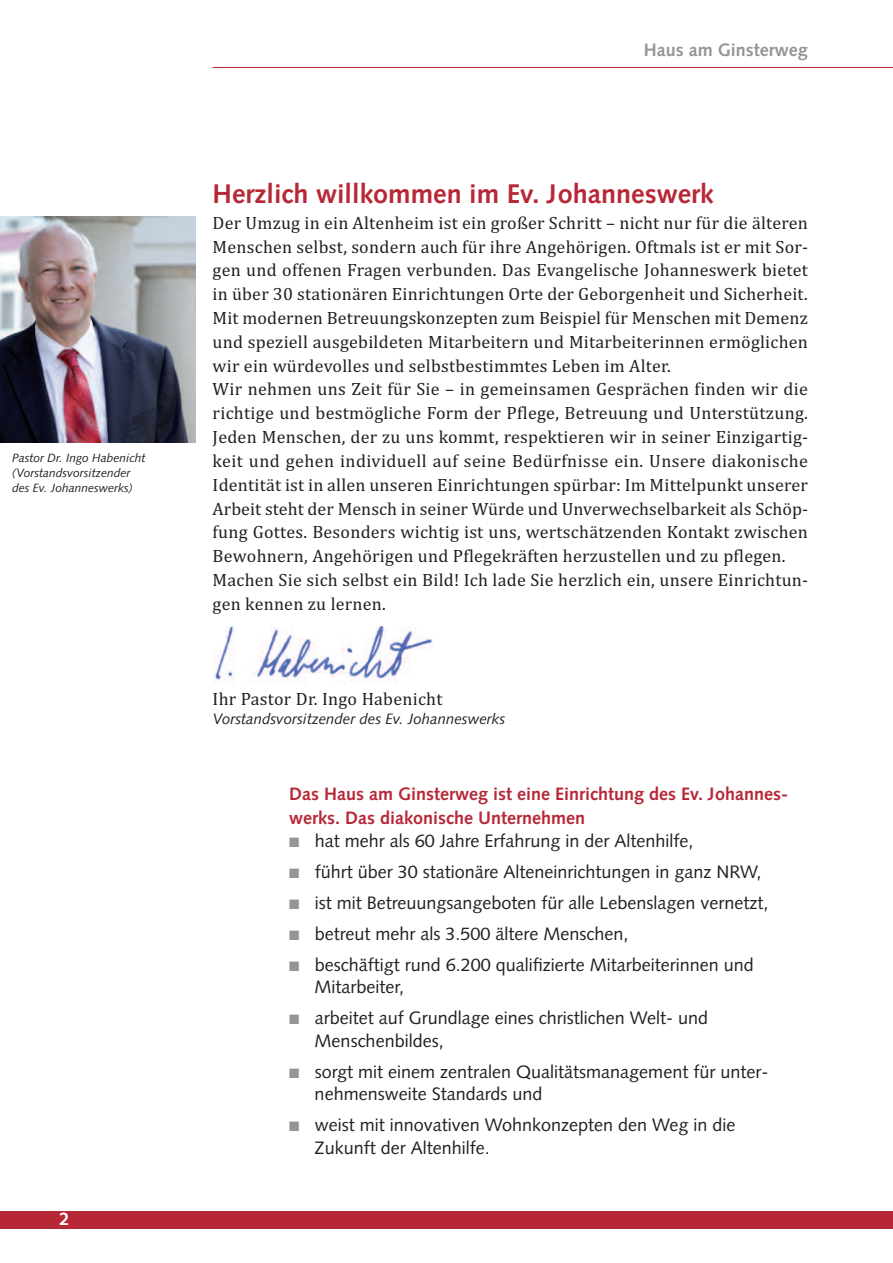
<style>
.page{position:relative;width:893px;height:1263px;background:#fff}
.page>*{position:absolute;margin:0;border:0;box-sizing:border-box;transform-origin:0 0}
.t1{font:700 27px "Syntax Com";color:#b72837}
.t2{font:18px/23.9px "Cambria";letter-spacing:.015em;color:#231f20}
.t3{font:18px/22.5px "Syntax Com";color:#231f20}
.t4{font:700 18px/23.9px "Syntax Com";color:#b72837}
.t5{font:700 18px "Syntax Com";color:#939598}
.t6{font:700 18px "Syntax Com";color:#fff}
.t7{font:italic 15px "Syntax Com";color:#231f20}
.t8{font:italic 12px/15px "Syntax Com";color:#231f20}
.s1{color:#939598}
</style>
<div class="page">
<div style="left:0;top:1212px;width:893px;height:17px;background:#b72837"></div>
<hr style="left:213px;top:67px;width:680px;height:1px;background:#b72837">
<img style="left:0;top:217px;width:196px;height:225px">
<img style="left:214px;top:626px;width:219px;height:58px">
<p class="t8" style="left:12px;top:450px;width:135px">Pastor Dr. Ingo Habenicht (Vorstandsvorsitzender des Ev. Johanneswerks)</p>
<p class="t6" style="left:60px;top:1208px;width:12px">2</p>
<p class="t5" style="left:644px;top:39px;width:165px">Haus am Ginsterweg</p>
<h1 class="t1" style="left:213px;top:178px;width:503px">Herzlich willkommen im Ev. Johanneswerk</h1>
<p class="t2" style="left:213px;top:211px;width:597px">Der Umzug in ein Altenheim ist ein großer Schritt – nicht nur für die älteren Menschen selbst, sondern auch für ihre Angehörigen. Oftmals ist er mit Sor&shy;gen und offenen Fragen verbunden. Das Evangelische Johanneswerk bietet in über 30 stationären Einrichtungen Orte der Geborgenheit und Sicherheit.<br>Mit modernen Betreuungskonzepten zum Beispiel für Menschen mit Demenz und speziell ausgebildeten Mitarbeitern und Mitarbeiterinnen ermöglichen wir ein würdevolles und selbstbestimmtes Leben im Alter.<br>Wir nehmen uns Zeit für Sie – in gemeinsamen Gesprächen finden wir die richtige und bestmögliche Form der Pflege, Betreuung und Unterstützung.<br>Jeden Menschen, der zu uns kommt, respektieren wir in seiner Einzigartig&shy;keit und gehen individuell auf seine Bedürfnisse ein. Unsere diakonische Identität ist in allen unseren Einrichtungen spürbar: Im Mittelpunkt unserer Arbeit steht der Mensch in seiner Würde und Unverwechselbarkeit als Schöp&shy;fung Gottes. Besonders wichtig ist uns, wertschätzenden Kontakt zwischen Bewohnern, Angehörigen und Pflegekräften herzustellen und zu pflegen.<br>Machen Sie sich selbst ein Bild! Ich lade Sie herzlich ein, unsere Einrichtun&shy;gen kennen zu lernen.</p>
<p class="t2" style="left:213px;top:687px;width:231px">Ihr Pastor Dr. Ingo Habenicht</p>
<p class="t7" style="left:213px;top:710px;width:294px">Vorstandsvorsitzender des Ev. Johanneswerks</p>
<p class="t4" style="left:289px;top:782px;width:500px">Das Haus am Ginsterweg ist eine Einrichtung des Ev. Johannes&shy;werks. Das diakonische Unternehmen</p>
<p class="t3" style="left:289px;top:829px;width:406px"><span class="s1">■</span> hat mehr als 60 Jahre Erfahrung in der Altenhilfe,</p>
<p class="t3" style="left:289px;top:860px;width:474px"><span class="s1">■</span> führt über 30 stationäre Alteneinrichtungen in ganz NRW,</p>
<p class="t3" style="left:289px;top:891px;width:481px"><span class="s1">■</span> ist mit Betreuungsangeboten für alle Lebenslagen vernetzt,</p>
<p class="t3" style="left:289px;top:922px;width:341px"><span class="s1">■</span> betreut mehr als 3.500 ältere Menschen,</p>
<p class="t3" style="left:315px;top:953px;width:441px;text-indent:-25px"><span class="s1">■</span> beschäftigt rund 6.200 qualifizierte Mitarbeiterinnen und<br>Mitarbeiter,</p>
<p class="t3" style="left:315px;top:1007px;width:395px;text-indent:-25px"><span class="s1">■</span> arbeitet auf Grundlage eines christlichen Welt- und<br>Menschenbildes,</p>
<p class="t3" style="left:315px;top:1060px;width:455px;text-indent:-25px"><span class="s1">■</span> sorgt mit einem zentralen Qualitätsmanagement für unter&shy;nehmensweite Standards und</p>
<p class="t3" style="left:315px;top:1114px;width:422px;text-indent:-25px"><span class="s1">■</span> weist mit innovativen Wohnkonzepten den Weg in die<br>Zukunft der Altenhilfe.</p>
</div>
